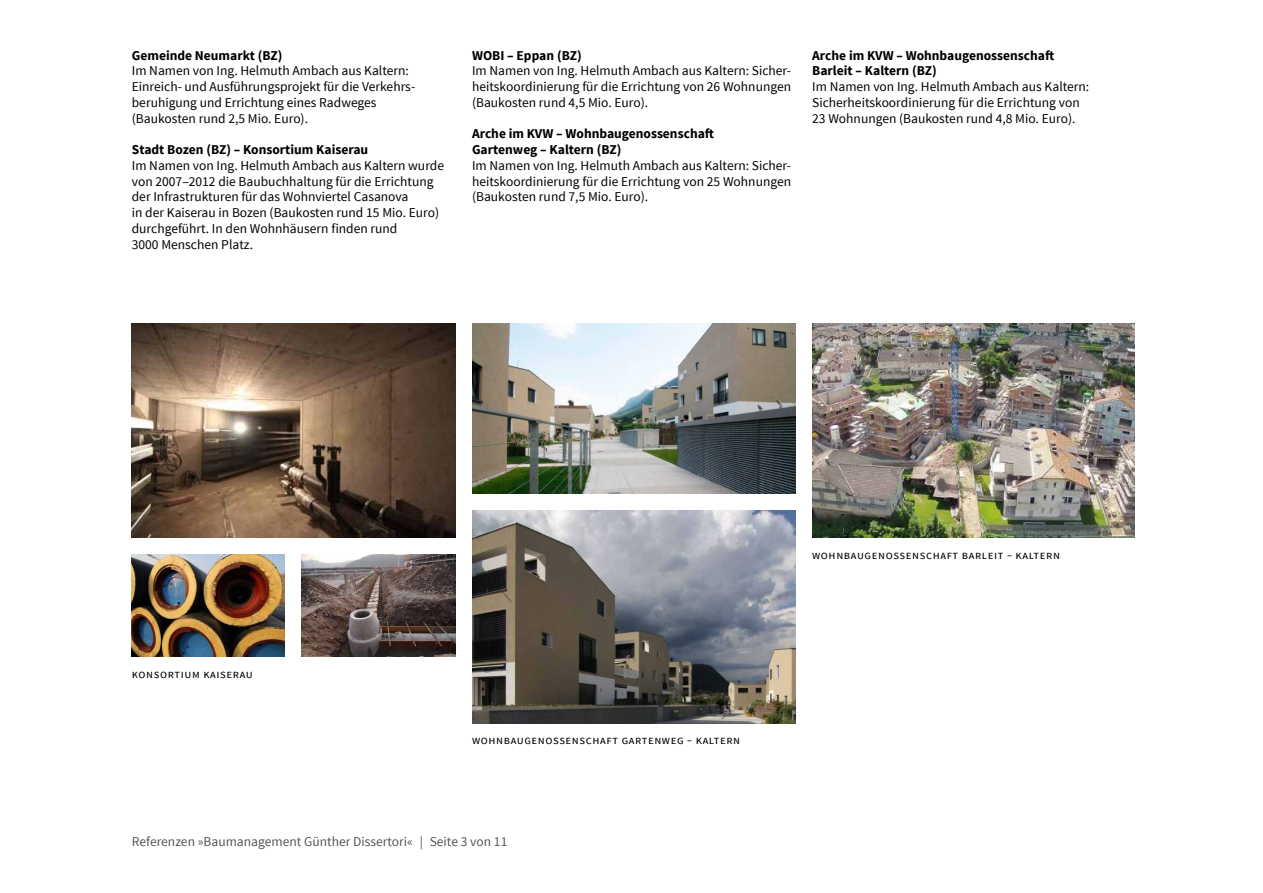
<style>
.page{position:relative;width:1263px;height:893px;background:#fff}
.page>*{position:absolute;margin:0;border:0;box-sizing:border-box;transform-origin:0 0}
.t1{font:13.5px/15.8px "Source Sans Pro";color:#000}
.t2{font:700 13.5px/15.8px "Source Sans Pro";color:#000}
.t3{font:13.5px "Source Sans Pro";color:#565656}
.t4{font:12px "Source Sans Pro";color:#000}
</style>
<div class="page">
<img style="left:472px;top:511px;width:323px;height:212px">
<img style="left:472px;top:324px;width:323px;height:170px">
<img style="left:812px;top:324px;width:323px;height:213px">
<img style="left:302px;top:554px;width:153px;height:103px">
<img style="left:132px;top:323px;width:323px;height:214px">
<img style="left:132px;top:554px;width:153px;height:103px">
<p class="t2" style="left:132px;top:48px;width:152px">Gemeinde Neumarkt (BZ)</p>
<p class="t1" style="left:132px;top:63px;width:283px">Im Namen von Ing. Helmuth Ambach aus Kaltern:<br>Einreich- und Ausführungsprojekt für die Verkehrs-- beruhigung und Errichtung eines Radweges (Baukosten rund 2,5 Mio. Euro).</p>
<p class="t2" style="left:132px;top:142px;width:238px">Stadt Bozen (BZ) – Konsortium Kaiserau</p>
<p class="t1" style="left:132px;top:158px;width:314px">Im Namen von Ing. Helmuth Ambach aus Kaltern wurde von 2007–2012 die Baubuchhaltung für die Errichtung der Infrastrukturen für das Wohnviertel Casanova<br>in der Kaiserau in Bozen (Baukosten rund 15 Mio. Euro) durchgeführt. In den Wohnhäusern finden rund<br>3000 Menschen Platz.</p>
<p class="t2" style="left:472px;top:48px;width:111px">WOBI – Eppan (BZ)</p>
<p class="t1" style="left:472px;top:63px;width:321px;text-align:justify">Im Namen von Ing. Helmuth Ambach aus Kaltern: Sicher&shy;heitskoordinierung für die Errichtung von 26 Wohnungen (Baukosten rund 4,5 Mio. Euro).</p>
<p class="t2" style="left:472px;top:126px;width:244px">Arche im KVW – Wohnbaugenossenschaft<br>Gartenweg – Kaltern (BZ)</p>
<p class="t1" style="left:472px;top:158px;width:321px;text-align:justify">Im Namen von Ing. Helmuth Ambach aus Kaltern: Sicher&shy;heitskoordinierung für die Errichtung von 25 Wohnungen (Baukosten rund 7,5 Mio. Euro).</p>
<p class="t2" style="left:812px;top:48px;width:244px">Arche im KVW – Wohnbaugenossenschaft<br>Barleit – Kaltern (BZ)</p>
<p class="t1" style="left:812px;top:79px;width:279px">Im Namen von Ing. Helmuth Ambach aus Kaltern:<br>Sicherheitskoordinierung für die Errichtung von<br>23 Wohnungen (Baukosten rund 4,8 Mio. Euro).</p>
<p class="t4" style="left:132px;top:666px;width:123px">konsortium kaiserau</p>
<p class="t4" style="left:472px;top:733px;width:270px">Wohnbaugenossenschaft Gartenweg – Kaltern</p>
<p class="t3" style="left:132px;top:833px;width:377px">Referenzen »Baumanagement Günther Dissertori« | Seite 3 von 11</p>
<p class="t4" style="left:812px;top:547px;width:249px">Wohnbaugenossenschaft Barleit – Kaltern</p>
</div>
